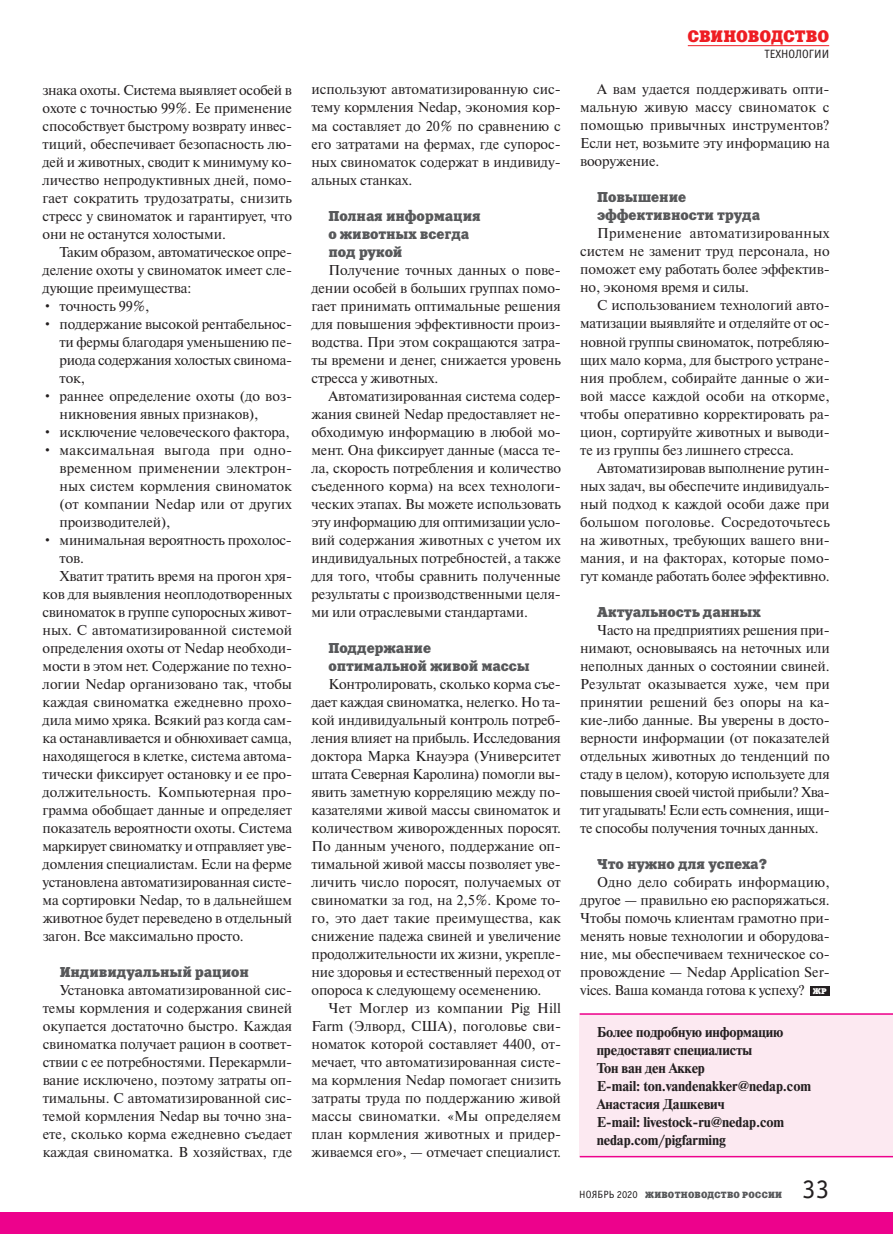
<style>
.page{position:relative;width:893px;height:1234px;background:#fff}
.page>*{position:absolute;margin:0;border:0;box-sizing:border-box;transform-origin:0 0}
.t1{font:27px "Officina Sans C";color:#231f20}
.t2{font:16.5px "Xenia C";letter-spacing:.005em;color:#ee1d23}
.t3{font:14.25px/18px "Newton C";letter-spacing:-.01em;color:#231f20;text-align:justify}
.t4{font:700 14.25px/18px "Newton C";letter-spacing:-.01em;color:#231f20}
.t5{font:14.25px/18px "Xenia C";letter-spacing:-.01em;color:#57585a}
.t6{font:12px "Officina Sans C";color:#231f20}
.t7{font:9px "Xenia C";letter-spacing:.025em;color:#57585a}
.s1{font-family:"Xenia C";font-size:8.25px;color:#fff}
.s2{font-family:"Officina Sans C";font-size:10.5px;color:#231f20}
</style>
<div class="page">
<hr style="left:688px;top:45px;width:141px;height:1px;background:#ee1d23">
<div style="left:580px;top:1013px;width:313px;height:143px;background:#fce9f1"></div>
<div style="left:0;top:1212px;width:893px;height:21px;background:#ed028c"></div>
<div style="left:810px;top:985px;width:19px;height:10px;background:#231f20"></div>
<hr style="left:580px;top:1155px;width:313px;height:2px;background:#ed028c">
<hr style="left:580px;top:1013px;width:313px;height:1px;background:#ed028c">
<p class="t3" style="left:43px;top:81px;width:251px">знака охоты. Система выявляет особей в охоте с точностью 99%. Ее применение способствует быстрому возврату инвес&shy;тиций, обеспечивает безопасность лю&shy;дей и животных, сводит к минимуму ко&shy;личество непродуктивных дней, помо&shy;гает сократить трудозатраты, снизить стресс у свиноматок и гарантирует, что они не останутся холостыми.</p>
<p class="t3" style="left:43px;top:243px;width:251px;text-indent:17px">Таким образом, автоматическое опре&shy;деление охоты у свиноматок имеет сле&shy;дующие преимущества:</p>
<p class="t3" style="left:43px;top:297px;width:109px">• точность 99%,</p>
<p class="t3" style="left:60px;top:315px;width:234px;text-indent:-17px">• поддержание высокой рентабельнос&shy;ти фермы благодаря уменьшению пе&shy;риода содержания холостых свинома&shy;ток,</p>
<p class="t3" style="left:60px;top:387px;width:234px;text-indent:-17px">• раннее определение охоты (до воз&shy;никновения явных признаков),</p>
<p class="t3" style="left:43px;top:423px;width:249px">• исключение человеческого фактора,</p>
<p class="t3" style="left:60px;top:441px;width:234px;text-indent:-17px">• максимальная выгода при одно&shy;временном применении электрон&shy;ных систем кормления свиноматок (от компании Nedap или от других производителей),</p>
<p class="t3" style="left:43px;top:531px;width:251px">• минимальная вероятность прохолос-</p>
<p class="t3" style="left:60px;top:549px;width:26px">тов.</p>
<p class="t3" style="left:60px;top:567px;width:234px">Хватит тратить время на прогон хря-</p>
<p class="t3" style="left:43px;top:585px;width:251px">ков для выявления неоплодотворенных</p>
<p class="t3" style="left:43px;top:603px;width:251px">свиноматок в группе супоросных живот-</p>
<p class="t3" style="left:43px;top:621px;width:251px">ных. С автоматизированной системой</p>
<p class="t3" style="left:43px;top:639px;width:251px">определения охоты от Nedap необходи-</p>
<p class="t3" style="left:43px;top:657px;width:251px">мости в этом нет. Содержание по техно-</p>
<p class="t3" style="left:43px;top:675px;width:251px">логии Nedap организовано так, чтобы</p>
<p class="t3" style="left:43px;top:693px;width:251px">каждая свиноматка ежедневно прохо-</p>
<p class="t3" style="left:43px;top:711px;width:251px">дила мимо хряка. Всякий раз когда сам-</p>
<p class="t3" style="left:43px;top:729px;width:251px">ка останавливается и обнюхивает самца,</p>
<p class="t3" style="left:43px;top:747px;width:251px">находящегося в клетке, система автома-</p>
<p class="t3" style="left:43px;top:765px;width:251px">тически фиксирует остановку и ее про-</p>
<p class="t3" style="left:43px;top:783px;width:251px">должительность. Компьютерная про-</p>
<p class="t3" style="left:43px;top:801px;width:251px">грамма обобщает данные и определяет</p>
<p class="t3" style="left:43px;top:819px;width:251px">показатель вероятности охоты. Система</p>
<p class="t3" style="left:43px;top:837px;width:251px">маркирует свиноматку и отправляет уве-</p>
<p class="t3" style="left:43px;top:855px;width:251px">домления специалистам. Если на ферме</p>
<p class="t3" style="left:43px;top:873px;width:251px">установлена автоматизированная систе-</p>
<p class="t3" style="left:43px;top:891px;width:251px">ма сортировки Nedap, то в дальнейшем</p>
<p class="t3" style="left:43px;top:909px;width:251px">животное будет переведено в отдельный</p>
<p class="t3" style="left:43px;top:927px;width:203px">загон. Все максимально просто.</p>
<p class="t5" style="left:60px;top:962px;width:191px">Индивидуальный рацион</p>
<p class="t3" style="left:43px;top:981px;width:251px;text-indent:17px">Установка автоматизированной сис&shy;темы кормления и содержания свиней окупается достаточно быстро. Каждая свиноматка получает рацион в соответ&shy;ствии с ее потребностями. Перекармли&shy;вание исключено, поэтому затраты оп&shy;тимальны. С автоматизированной сис&shy;темой кормления Nedap вы точно зна&shy;ете, сколько корма ежедневно съедает каждая свиноматка. В хозяйствах, где</p>
<p class="t3" style="left:311px;top:81px;width:251px">используют автоматизированную сис&shy;тему кормления Nedap, экономия кор&shy;ма составляет до 20% по сравнению с его затратами на фермах, где супорос&shy;ных свиноматок содержат в индивиду&shy;альных станках.</p>
<p class="t5" style="left:328px;top:206px;width:154px">Полная информация о животных всегда под рукой</p>
<p class="t3" style="left:311px;top:261px;width:251px;text-indent:17px">Получение точных данных о пове&shy;дении особей в больших группах помо&shy;гает принимать оптимальные решения для повышения эффективности произ&shy;водства. При этом сокращаются затра&shy;ты времени и денег, снижается уровень стресса у животных.</p>
<p class="t3" style="left:311px;top:387px;width:251px;text-indent:17px">Автоматизированная система содер&shy;жания свиней Nedap предоставляет не&shy;обходимую информацию в любой мо&shy;мент. Она фиксирует данные (масса те&shy;ла, скорость потребления и количество съеденного корма) на всех технологи&shy;ческих этапах. Вы можете использовать эту информацию для оптимизации усло&shy;вий содержания животных с учетом их индивидуальных потребностей, а также для того, чтобы сравнить полученные результаты с производственными целя&shy;ми или отраслевыми стандартами.</p>
<p class="t5" style="left:328px;top:638px;width:203px">Поддержание оптимальной живой массы</p>
<p class="t3" style="left:311px;top:675px;width:251px;text-indent:17px">Контролировать, сколько корма съе&shy;дает каждая свиноматка, нелегко. Но та&shy;кой индивидуальный контроль потреб&shy;ления влияет на прибыль. Исследования доктора Марка Кнауэра (Университет штата Северная Каролина) помогли вы&shy;явить заметную корреляцию между по&shy;казателями живой массы свиноматок и количеством живорожденных поросят.<br>По данным ученого, поддержание оп&shy;тимальной живой массы позволяет уве&shy;личить число поросят, получаемых от свиноматки за год, на 2,5%. Кроме то&shy;го, это дает такие преимущества, как снижение падежа свиней и увеличение продолжительности их жизни, укрепле&shy;ние здоровья и естественный переход от опороса к следующему осеменению.</p>
<p class="t3" style="left:312px;top:998px;width:251px;text-indent:17px">Чет Моглер из компании Pig Hill Farm (Элворд, США), поголовье сви&shy;номаток которой составляет 4400, от&shy;мечает, что автоматизированная систе&shy;ма кормления Nedap помогает снизить затраты труда по поддержанию живой массы свиноматки. «Мы определяем план кормления животных и придер&shy;живаемся его», — отмечает специалист.</p>
<p class="t2" style="left:688px;top:26px;width:143px">СВИНОВОДСТВО</p>
<p class="t6" style="left:764px;top:48px;width:66px">ТЕХНОЛОГИИ</p>
<p class="t3" style="left:580px;top:80px;width:251px;text-indent:17px">А вам удается поддерживать опти&shy;мальную живую массу свиноматок с помощью привычных инструментов?<br>Если нет, возьмите эту информацию на вооружение.</p>
<p class="t5" style="left:597px;top:188px;width:164px">Повышение эффективности труда</p>
<p class="t3" style="left:580px;top:224px;width:251px;text-indent:17px">Применение автоматизированных систем не заменит труд персонала, но поможет ему работать более эффектив&shy;но, экономя время и силы.</p>
<p class="t3" style="left:580px;top:296px;width:251px;text-indent:17px">С использованием технологий авто&shy;матизации выявляйте и отделяйте от ос&shy;новной группы свиноматок, потребляю&shy;щих мало корма, для быстрого устране&shy;ния проблем, собирайте данные о жи&shy;вой массе каждой особи на откорме, чтобы оперативно корректировать ра&shy;цион, сортируйте животных и выводи&shy;те из группы без лишнего стресса.</p>
<p class="t3" style="left:580px;top:458px;width:251px;text-indent:17px">Автоматизировав выполнение рутин&shy;ных задач, вы обеспечите индивидуаль&shy;ный подход к каждой особи даже при большом поголовье. Сосредоточьтесь на животных, требующих вашего вни&shy;мания, и на факторах, которые помо&shy;гут команде работать более эффективно.</p>
<p class="t5" style="left:597px;top:602px;width:165px">Актуальность данных</p>
<p class="t3" style="left:580px;top:620px;width:251px;text-indent:17px">Часто на предприятиях решения при&shy;нимают, основываясь на неточных или неполных данных о состоянии свиней.<br>Результат оказывается хуже, чем при принятии решений без опоры на ка&shy;кие‑либо данные. Вы уверены в досто&shy;верности информации (от показателей отдельных животных до тенденций по стаду в целом), которую используете для повышения своей чистой прибыли? Хва&shy;тит угадывать! Если есть сомнения, ищи&shy;те способы получения точных данных.</p>
<p class="t5" style="left:597px;top:854px;width:172px">Что нужно для успеха?</p>
<p class="t3" style="left:580px;top:872px;width:251px;text-indent:17px">Одно дело собирать информацию, другое — правильно ею распоряжаться.<br>Чтобы помочь клиентам грамотно при&shy;менять новые технологии и оборудова&shy;ние, мы обеспечиваем техническое со&shy;провождение — Nedap Application Ser&shy;vices. Ваша команда готова к успеху? <span class="s1">ЖР</span></p>
<p class="t4" style="left:597px;top:1023px;width:216px">Более подробную информацию предоставят специалисты<br>Тон ван ден Аккер<br>E-mail: ton.vandenakker@nedap.com<br>Анастасия Дашкевич<br>E-mail: livestock-ru@nedap.com nedap.com/pigfarming</p>
<p class="t7" style="left:579px;top:1188px;width:204px"><span class="s2">НОЯБРЬ 2020</span> ЖИВОТНОВОДСТВО РОССИИ</p>
<h1 class="t1" style="left:802px;top:1174px;width:28px">33</h1>
</div>
